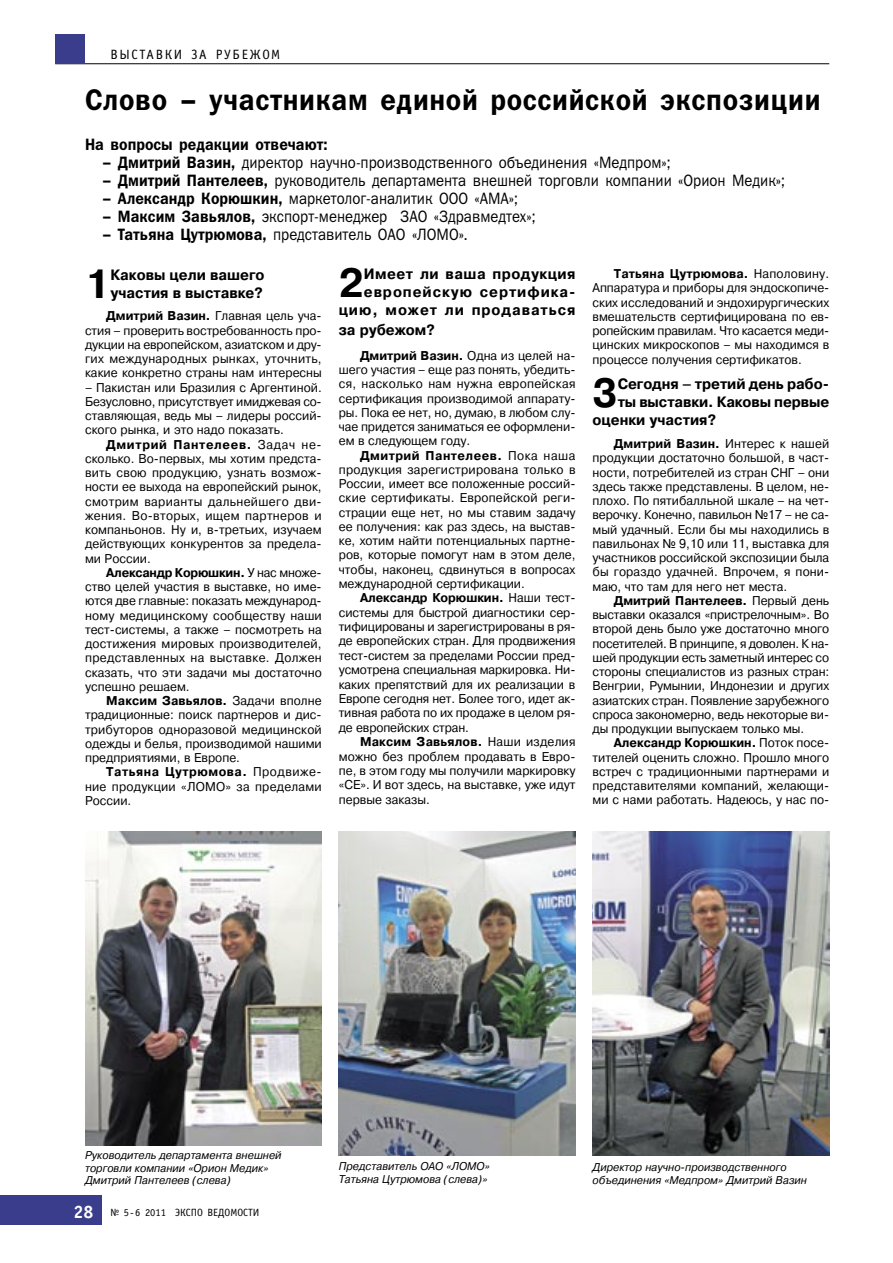
<style>
.page{position:relative;width:893px;height:1263px;background:#fff}
.page>*{position:absolute;margin:0;border:0;box-sizing:border-box;transform-origin:0 0}
.Основной_текст_PragmC{font:700 40.65px "Pragmatica C";color:#000;scale:.95 1}
.Заголовок_статьи_Frunklin_Demi{font:30px "Franklin Gothic Demi C";letter-spacing:.025em;color:#000;scale:.9 1}
.t1{font:700 18px "Officina Sans C";color:#fff}
.Врезка_Frunklin_Book{font:16.5px "Franklin Gothic Book C";color:#000;scale:.9 1}
.Врезка_Frunklin_Book-2{font:16.5px "Franklin Gothic Demi C";color:#000;scale:.9 1}
.Основной_текст_PragmC-2{font:700 15px/18px "Pragmatica C";color:#000;scale:.95 1}
.Основной_текст_PragmC-3{font:700 15px/18px "Pragmatica C";letter-spacing:.065em;color:#000;text-align:right;scale:.95 1}
.t2{font:13.5px "Officina Sans C";letter-spacing:.12em;color:#000}
.Основной_текст_PragmC-4{font:12.75px/14.2px "Pragmatica C";color:#000;text-align:justify;scale:.95 1}
.Подпись_к_рисункам{font:italic 11.25px/12.8px "Pragmatica C";color:#000;scale:.95 1}
.t3{font:10.5px "Officina Sans C";color:#000}
.s1{font-family:"Franklin Gothic Demi C"}
.s2{font-weight:700}
</style>
<div class="page">
<div style="left:0;top:1195px;width:102px;height:30px;background:#3a3d8c"></div>
<hr style="left:55px;top:63px;width:774px;height:1px;background:#000">
<div style="left:55px;top:34px;width:30px;height:30px;background:#3a3d8c"></div>
<img style="left:339px;top:831px;width:236px;height:325px">
<img style="left:85px;top:831px;width:237px;height:314px">
<img style="left:592px;top:831px;width:237px;height:325px">
<p class="t2" style="left:111px;top:47px;width:171px">ВЫСТАВКИ ЗА РУБЕЖОМ</p>
<p class="Заголовок_статьи_Frunklin_Demi" style="left:85px;top:82px;width:819px">Слово – участникам единой российской экспозиции</p>
<p class="Врезка_Frunklin_Book-2" style="left:85px;top:135px;width:271px">На вопросы редакции отвечают:</p>
<p class="Врезка_Frunklin_Book" style="left:102px;top:154px;width:633px"><span class="s1">– Дмитрий Вазин,</span> директор научно-производственного объединения «Медпром»;</p>
<p class="Врезка_Frunklin_Book" style="left:102px;top:172px;width:760px"><span class="s1">– Дмитрий Пантелеев,</span> руководитель департамента внешней торговли компании «Орион Медик»;</p>
<p class="Врезка_Frunklin_Book" style="left:102px;top:190px;width:464px"><span class="s1">– Александр Корюшкин,</span> маркетолог-аналитик ООО «АМА»;</p>
<p class="Врезка_Frunklin_Book" style="left:102px;top:208px;width:483px"><span class="s1">– Максим Завьялов,</span> экспорт-менеджер ЗАО «Здравмедтех»;</p>
<p class="Врезка_Frunklin_Book" style="left:102px;top:226px;width:408px"><span class="s1">– Татьяна Цутрюмова,</span> представитель ОАО «ЛОМО».</p>
<p class="Основной_текст_PragmC" style="left:85px;top:262px;width:28px">1</p>
<p class="Основной_текст_PragmC-2" style="left:111px;top:266px;width:164px">Каковы цели вашего участия в выставке?</p>
<p class="Основной_текст_PragmC-4" style="left:85px;top:309px;width:251px;text-indent:21px"><span class="s2">Дмитрий Вазин.</span> Главная цель уча&shy;стия – проверить востребованность про&shy;дукции на европейском, азиатском и дру&shy;гих международных рынках, уточнить, какие конкретно страны нам интересны</p>
<p class="Основной_текст_PragmC-4" style="left:85px;top:380px;width:251px">– Пакистан или Бразилия с Аргентиной.<br>Безусловно, присутствует имиджевая со&shy;ставляющая, ведь мы – лидеры россий&shy;ского рынка, и это надо показать.</p>
<p class="Основной_текст_PragmC-4" style="left:85px;top:437px;width:251px;text-indent:21px"><span class="s2">Дмитрий Пантелеев.</span> Задач не&shy;сколько. Во-первых, мы хотим предста&shy;вить свою продукцию, узнать возмож&shy;ности ее выхода на европейский рынок, смотрим варианты дальнейшего дви&shy;жения. Во-вторых, ищем партнеров и компаньонов. Ну и, в-третьих, изучаем действующих конкурентов за предела&shy;ми России.</p>
<p class="Основной_текст_PragmC-4" style="left:85px;top:565px;width:251px;text-indent:21px"><span class="s2">Александр Корюшкин.</span> У нас множе&shy;ство целей участия в выставке, но име&shy;ются две главные: показать международ&shy;ному медицинскому сообществу наши тест-системы, а также – посмотреть на достижения мировых производителей, представленных на выставке. Должен сказать, что эти задачи мы достаточно успешно решаем.</p>
<p class="Основной_текст_PragmC-4" style="left:85px;top:694px;width:251px;text-indent:21px"><span class="s2">Максим Завьялов.</span> Задачи вполне традиционные: поиск партнеров и дис&shy;трибуторов одноразовой медицинской одежды и белья, производимой нашими предприятиями, в Европе.</p>
<p class="Основной_текст_PragmC-4" style="left:85px;top:765px;width:251px;text-indent:21px"><span class="s2">Татьяна Цутрюмова.</span> Продвиже&shy;ние продукции «ЛОМО» за пределами России.</p>
<p class="Основной_текст_PragmC" style="left:339px;top:261px;width:28px">2</p>
<p class="Основной_текст_PragmC-3" style="left:339px;top:265px;width:251px">Имеет ли ваша продукция европейскую сертифика&shy;цию, может ли продаваться</p>
<p class="Основной_текст_PragmC-2" style="left:339px;top:321px;width:103px">за рубежом?</p>
<p class="Основной_текст_PragmC-4" style="left:339px;top:348px;width:251px;text-indent:21px"><span class="s2">Дмитрий Вазин.</span> Одна из целей на&shy;шего участия – еще раз понять, убедить&shy;ся, насколько нам нужна европейская сертификация производимой аппарату&shy;ры. Пока ее нет, но, думаю, в любом слу&shy;чае придется заниматься ее оформлени&shy;ем в следующем году.</p>
<p class="Основной_текст_PragmC-4" style="left:339px;top:448px;width:251px;text-indent:21px"><span class="s2">Дмитрий Пантелеев.</span> Пока наша продукция зарегистрирована только в России, имеет все положенные россий&shy;ские сертификаты. Европейской реги&shy;страции еще нет, но мы ставим задачу ее получения: как раз здесь, на выстав&shy;ке, хотим найти потенциальных партне&shy;ров, которые помогут нам в этом деле, чтобы, наконец, сдвинуться в вопросах международной сертификации.</p>
<p class="Основной_текст_PragmC-4" style="left:339px;top:591px;width:251px;text-indent:21px"><span class="s2">Александр Корюшкин.</span> Наши тест&shy;системы для быстрой диагностики сер&shy;тифицированы и зарегистрированы в ря&shy;де европейских стран. Для продвижения тест-систем за пределами России пред&shy;усмотрена специальная маркировка. Ни&shy;каких препятствий для их реализации в Европе сегодня нет. Более того, идет ак&shy;тивная работа по их продаже в целом ря&shy;де европейских стран.</p>
<p class="Основной_текст_PragmC-4" style="left:339px;top:735px;width:251px;text-indent:21px"><span class="s2">Максим Завьялов.</span> Наши изделия можно без проблем продавать в Евро&shy;пе, в этом году мы получили маркировку «СЕ». И вот здесь, на выставке, уже идут первые заказы.</p>
<p class="Основной_текст_PragmC-4" style="left:592px;top:267px;width:251px;text-indent:21px"><span class="s2">Татьяна Цутрюмова.</span> Наполовину.<br>Аппаратура и приборы для эндоскопиче&shy;ских исследований и эндохирургических вмешательств сертифицирована по ев&shy;ропейским правилам. Что касается меди&shy;цинских микроскопов – мы находимся в процессе получения сертификатов.</p>
<p class="Основной_текст_PragmC" style="left:592px;top:372px;width:28px">3</p>
<p class="Основной_текст_PragmC-2" style="left:618px;top:375px;width:224px">Сегодня – третий день рабо-</p>
<p class="Основной_текст_PragmC-2" style="left:618px;top:393px;width:224px">ты выставки. Каковы первые</p>
<p class="Основной_текст_PragmC-2" style="left:592px;top:411px;width:131px">оценки участия?</p>
<p class="Основной_текст_PragmC-4" style="left:592px;top:437px;width:251px;text-indent:21px"><span class="s2">Дмитрий Вазин.</span> Интерес к нашей продукции достаточно большой, в част&shy;ности, потребителей из стран СНГ – они здесь также представлены. В целом, не&shy;плохо. По пятибалльной шкале – на чет&shy;верочку. Конечно, павильон №17 – не са&shy;мый удачный. Если бы мы находились в павильонах № 9,10 или 11, выставка для участников российской экспозиции была бы гораздо удачней. Впрочем, я пони&shy;маю, что там для него нет места.</p>
<p class="Основной_текст_PragmC-4" style="left:592px;top:594px;width:251px;text-indent:21px"><span class="s2">Дмитрий Пантелеев.</span> Первый день выставки оказался «пристрелочным». Во второй день было уже достаточно много посетителей. В принципе, я доволен. К на&shy;шей продукции есть заметный интерес со стороны специалистов из разных стран:<br>Венгрии, Румынии, Индонезии и других азиатских стран. Появление зарубежного спроса закономерно, ведь некоторые ви&shy;ды продукции выпускаем только мы.</p>
<p class="Основной_текст_PragmC-4" style="left:592px;top:736px;width:251px;text-indent:21px"><span class="s2">Александр Корюшкин.</span> Поток посе&shy;тителей оценить сложно. Прошло много встреч с традиционными партнерами и представителями компаний, желающи&shy;ми с нами работать. Надеюсь, у нас по-</p>
<p class="Подпись_к_рисункам" style="left:85px;top:1149px;width:208px">Руководитель департамента внешней торговли компании «Орион Медик»</p>
<p class="Подпись_к_рисункам" style="left:85px;top:1174px;width:155px">Дмитрий Пантелеев (слева)</p>
<h3 class="t1" style="left:74px;top:1201px;width:22px">28</h3>
<p class="t3" style="left:110px;top:1207px;width:151px">№ 5 6 2011 ЭКСПО ВЕДОМОСТИ</p>
<p class="Подпись_к_рисункам" style="left:339px;top:1160px;width:160px">Представитель ОАО «ЛОМО»<br>Татьяна Цутрюмова (слева)»</p>
<p class="Подпись_к_рисункам" style="left:592px;top:1161px;width:227px">Директор научно-производственного объединения «Медпром» Дмитрий Вазин</p>
</div>
